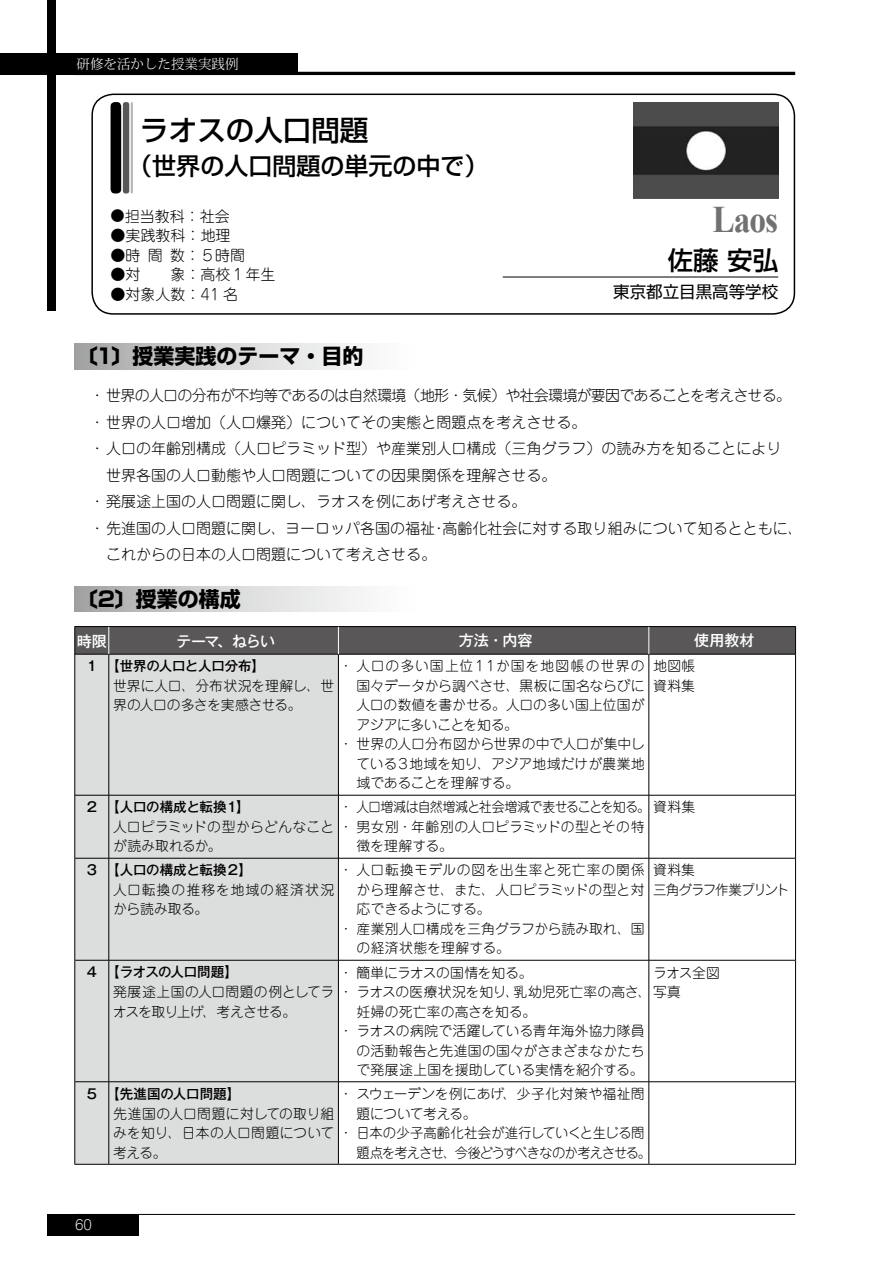
<style>
.page{position:relative;width:893px;height:1263px;background:#fff}
.page>*{position:absolute;margin:0;border:0;box-sizing:border-box;transform-origin:0 0}
.t1{font:700 37.5px "Times New Roman";color:#727172;scale:.89 1}
.t2{font:500 28.5px "Shin Go Pro";color:#000}
.t3{font:500 25.5px "Shin Go Pro";color:#000}
.t4{font:500 24px "Shin Go Pro";color:#000}
.t5{font:700 21px "Shin Go Pro";color:#000}
.t6{font:16.5px "Shin Go Pro";color:#000}
.t7{font:300 15px "Jun 101 Pro";color:#000}
.t8{font:300 15px "Jun 101 Pro";letter-spacing:-.05em;color:#000}
.t9{font:500 15px "Gothic MB101 Pro";letter-spacing:-.005em;color:#fff}
.t10{font:300 13.8px/19.5px "Jun 101 Pro";letter-spacing:-.005em;color:#000}
.t11{font:300 13.8px "Jun 101 Pro";letter-spacing:-.045em;color:#000}
.t12{font:300 13.8px "Jun 101 Pro";letter-spacing:-.08em;color:#000}
.t13{font:300 13.8px/19.5px "Jun 101 Pro";letter-spacing:.07em;color:#000}
.t14{font:300 13.8px "Jun 101 Pro";letter-spacing:.08em;color:#000}
.t15{font:300 13.8px "Jun 101 Pro";letter-spacing:.055em;color:#000}
.t16{font:300 13.8px/19.5px "Jun 101 Pro";letter-spacing:-.065em;color:#000}
.t17{font:300 13.8px "Jun 101 Pro";letter-spacing:-.025em;color:#000}
.t18{font:300 13.8px "Jun 101 Pro";letter-spacing:.025em;color:#000}
.t19{font:300 13.8px "Jun 101 Pro";letter-spacing:-.03em;color:#000}
.t20{font:500 13.5px "Gothic MB101 Pro";letter-spacing:-.015em;color:#000}
.t21{font:300 13.5px "Koz Min Pro";color:#fff}
.t22{font:300 13.5px "Jun 101 Pro";color:#fff}
.s1{font-size:14.25px}
</style>
<div class="page">
<div style="left:47px;top:1214px;width:92px;height:21px;background:#000"></div>
<hr style="left:74px;top:72px;width:721px;height:3px;background:#000">
<hr style="left:74px;top:1214px;width:721px;height:1px;background:#000">
<div style="left:0;top:54px;width:298px;height:21px;background:#000"></div>
<div style="left:47px;top:0;width:9px;height:310px;background:#000"></div>
<div style="left:74px;top:344px;width:345px;height:25px;background:linear-gradient(to right,#a9a9aa,#fff)"></div>
<div style="left:74px;top:586px;width:345px;height:26px;background:linear-gradient(to right,#a9a9aa,#fff)"></div>
<div style="left:75px;top:655px;width:263px;height:509px;background:#dcdddd"></div>
<hr style="left:74px;top:795px;width:1px;height:63px;background:#000">
<hr style="left:795px;top:795px;width:1px;height:63px;background:#000">
<hr style="left:74px;top:858px;width:1px;height:102px;background:#000">
<hr style="left:795px;top:858px;width:1px;height:102px;background:#000">
<hr style="left:74px;top:960px;width:1px;height:122px;background:#000">
<hr style="left:795px;top:960px;width:1px;height:122px;background:#000">
<hr style="left:74px;top:1082px;width:1px;height:82px;background:#000">
<hr style="left:795px;top:1082px;width:1px;height:82px;background:#000">
<hr style="left:74px;top:654px;width:35px;height:1px;background:#000">
<hr style="left:109px;top:654px;width:230px;height:1px;background:#000">
<hr style="left:109px;top:654px;width:1px;height:141px;background:#000">
<hr style="left:338px;top:654px;width:1px;height:141px;background:#000">
<hr style="left:74px;top:795px;width:35px;height:1px;background:#000">
<hr style="left:109px;top:795px;width:230px;height:1px;background:#000">
<hr style="left:75px;top:858px;width:34px;height:1px;background:#000">
<hr style="left:109px;top:858px;width:229px;height:1px;background:#000">
<hr style="left:75px;top:960px;width:34px;height:1px;background:#000">
<hr style="left:109px;top:960px;width:229px;height:1px;background:#000">
<hr style="left:75px;top:1081px;width:34px;height:1px;background:#000">
<hr style="left:109px;top:1081px;width:229px;height:1px;background:#000">
<hr style="left:339px;top:654px;width:310px;height:1px;background:#000">
<hr style="left:649px;top:654px;width:146px;height:1px;background:#000">
<hr style="left:649px;top:654px;width:1px;height:141px;background:#000">
<hr style="left:109px;top:795px;width:1px;height:63px;background:#000">
<hr style="left:338px;top:795px;width:311px;height:1px;background:#000">
<hr style="left:338px;top:795px;width:1px;height:63px;background:#000">
<hr style="left:649px;top:795px;width:146px;height:1px;background:#000">
<hr style="left:649px;top:795px;width:1px;height:63px;background:#000">
<hr style="left:109px;top:858px;width:1px;height:102px;background:#000">
<hr style="left:338px;top:858px;width:311px;height:1px;background:#000">
<hr style="left:338px;top:858px;width:1px;height:102px;background:#000">
<hr style="left:649px;top:858px;width:146px;height:1px;background:#000">
<hr style="left:649px;top:858px;width:1px;height:102px;background:#000">
<hr style="left:109px;top:960px;width:1px;height:122px;background:#000">
<hr style="left:338px;top:960px;width:311px;height:1px;background:#000">
<hr style="left:338px;top:960px;width:1px;height:122px;background:#000">
<hr style="left:649px;top:960px;width:146px;height:1px;background:#000">
<hr style="left:649px;top:960px;width:1px;height:122px;background:#000">
<hr style="left:109px;top:1082px;width:1px;height:82px;background:#000">
<hr style="left:338px;top:1081px;width:311px;height:1px;background:#000">
<hr style="left:338px;top:1082px;width:1px;height:82px;background:#000">
<hr style="left:649px;top:1081px;width:146px;height:1px;background:#000">
<hr style="left:649px;top:1082px;width:1px;height:82px;background:#000">
<hr style="left:795px;top:654px;width:1px;height:141px;background:#000">
<hr style="left:74px;top:654px;width:1px;height:141px;background:#000">
<hr style="left:74px;top:1164px;width:35px;height:1px;background:#000">
<hr style="left:109px;top:1164px;width:229px;height:1px;background:#000">
<hr style="left:338px;top:1164px;width:311px;height:1px;background:#000">
<hr style="left:649px;top:1164px;width:147px;height:1px;background:#000">
<svg style="left:74px;top:626px;width:722px;height:28px;background:#555353"></svg>
<div style="left:91px;top:94px;width:704px;height:221px;border:2px solid #000;border-radius:21px"></div>
<hr style="left:503px;top:277px;width:275px;height:1px;background:#000">
<div style="left:111px;top:102px;width:10px;height:91px;background:#000;border-radius:4px"></div>
<div style="left:123px;top:102px;width:6px;height:91px;background:#595757;border-radius:3px"></div>
<hr style="left:131px;top:102px;width:2px;height:91px;background:#b5b5b6">
<img style="left:634px;top:102px;width:144px;height:97px">
<p class="t21" style="left:77px;top:55px;width:164px">研修を活かした授業実践例</p>
<h2 class="t2" style="left:140px;top:106px;width:230px">ラオスの人口問題</h2>
<h3 class="t4" style="left:128px;top:146px;width:362px">（世界の人口問題の単元の中で）</h3>
<p class="t7" style="left:111px;top:204px;width:121px"><span class="s1">●</span>担当教科：社会</p>
<p class="t7" style="left:111px;top:223px;width:122px">●実践教科：地理</p>
<p class="t7" style="left:111px;top:243px;width:136px">●時間数：５時間</p>
<p class="t7" style="left:111px;top:262px;width:167px">●対　　象：高校１年生</p>
<p class="t7" style="left:111px;top:282px;width:129px">●対象人数：41 名</p>
<h1 class="t1" style="left:712px;top:194px;width:75px">Laos</h1>
<h3 class="t3" style="left:668px;top:239px;width:112px">佐藤 安弘</h3>
<p class="t6" style="left:613px;top:278px;width:166px">東京都立目黒高等学校</p>
<h3 class="t5" style="left:77px;top:340px;width:288px">〔１〕授業実践のテーマ・目的</h3>
<p class="t8" style="left:90px;top:384px;width:703px">・世界の人口の分布が不均等であるのは自然環境（地形・気候）や社会環境が要因であることを考えさせる。</p>
<p class="t7" style="left:90px;top:410px;width:498px">・世界の人口増加（人口爆発）についてその実態と問題点を考えさせる。</p>
<p class="t7" style="left:90px;top:437px;width:693px">・人口の年齢別構成（人口ピラミッド型）や産業別人口構成（三角グラフ）の読み方を知ることにより</p>
<p class="t7" style="left:106px;top:463px;width:451px">世界各国の人口動態や人口問題についての因果関係を理解させる。</p>
<p class="t7" style="left:90px;top:490px;width:438px">・発展途上国の人口問題に関し、ラオスを例にあげ考えさせる。</p>
<p class="t7" style="left:90px;top:516px;width:714px">・先進国の人口問題に関し、ヨーロッパ各国の福祉・高齢化社会に対する取り組みについて知るとともに、</p>
<p class="t7" style="left:106px;top:543px;width:331px">これからの日本の人口問題について考えさせる。</p>
<h3 class="t5" style="left:77px;top:582px;width:166px">〔2〕授業の構成</h3>
<p class="t9" style="left:77px;top:628px;width:32px">時限</p>
<p class="t9" style="left:176px;top:628px;width:100px">テーマ、ねらい</p>
<p class="t9" style="left:459px;top:628px;width:75px">方法･内容</p>
<p class="t9" style="left:694px;top:628px;width:62px">使用教材</p>
<p class="t20" style="left:85px;top:655px;width:181px">１【世界の人口と人口分布】</p>
<p class="t10" style="left:113px;top:674px;width:223px">世界に人口、分布状況を理解し、世界の人口の多さを実感させる。</p>
<p class="t14" style="left:339px;top:655px;width:307px">・人口の多い国上位１１か国を地図帳の世界の</p>
<p class="t10" style="left:356px;top:674px;width:290px">国々データから調べさせ、黒板に国名ならびに</p>
<p class="t10" style="left:356px;top:694px;width:290px">人口の数値を書かせる。人口の多い国上位国が</p>
<p class="t17" style="left:356px;top:714px;width:163px">アジアに多いことを知る。</p>
<p class="t10" style="left:339px;top:733px;width:307px">・世界の人口分布図から世界の中で人口が集中し</p>
<p class="t10" style="left:356px;top:752px;width:290px">ている３地域を知り、アジア地域だけが農業地</p>
<p class="t10" style="left:356px;top:772px;width:164px">域であることを理解する。</p>
<p class="t10" style="left:653px;top:655px;width:44px">地図帳資料集</p>
<p class="t20" style="left:85px;top:796px;width:166px">２【人口の構成と転換１】</p>
<p class="t10" style="left:113px;top:815px;width:533px">人口ピラミッドの型からどんなこと・男女別・年齢別の人口ピラミッドの型とその特が読み取れるか。</p>
<p class="t11" style="left:339px;top:796px;width:357px">・人口増減は自然増減と社会増減で表せることを知る。資料集</p>
<p class="t10" style="left:356px;top:835px;width:98px">徴を理解する。</p>
<p class="t20" style="left:85px;top:859px;width:168px">３【人口の構成と転換２】</p>
<p class="t13" style="left:113px;top:878px;width:223px">人口転換の推移を地域の経済状況から読み取る。</p>
<p class="t15" style="left:339px;top:859px;width:307px">・人口転換モデルの図を出生率と死亡率の関係</p>
<p class="t10" style="left:356px;top:878px;width:290px">から理解させ、また、人口ピラミッドの型と対</p>
<p class="t19" style="left:356px;top:898px;width:136px">応できるようにする。</p>
<p class="t10" style="left:339px;top:917px;width:307px">・産業別人口構成を三角グラフから読み取れ、国</p>
<p class="t18" style="left:356px;top:937px;width:155px">の経済状態を理解する。</p>
<p class="t16" style="left:653px;top:859px;width:138px">資料集<br>三角グラフ作業プリント</p>
<p class="t20" style="left:85px;top:961px;width:154px">４【ラオスの人口問題】</p>
<p class="t10" style="left:113px;top:980px;width:569px">発展途上国の人口問題の例としてラ・ラオスの医療状況を知り、乳幼児死亡率の高さ、写真オスを取り上げ、考えさせる。</p>
<p class="t10" style="left:339px;top:961px;width:195px">・簡単にラオスの国情を知る。</p>
<p class="t10" style="left:356px;top:1000px;width:181px">妊婦の死亡率の高さを知る。</p>
<p class="t10" style="left:339px;top:1019px;width:307px">・ラオスの病院で活躍している青年海外協力隊員</p>
<p class="t10" style="left:356px;top:1039px;width:290px">の活動報告と先進国の国々がさまざまなかたち</p>
<p class="t10" style="left:356px;top:1058px;width:289px">で発展途上国を援助している実情を紹介する。</p>
<p class="t10" style="left:653px;top:961px;width:68px">ラオス全図</p>
<p class="t10" style="left:356px;top:1082px;width:290px;text-indent:-17px">・スウェーデンを例にあげ、少子化対策や福祉問題について考える。</p>
<p class="t12" style="left:356px;top:1141px;width:296px">題点を考えさせ、今後どうすべきなのか考えさせる。</p>
<p class="t20" style="left:85px;top:1082px;width:157px">５【先進国の人口問題】</p>
<p class="t10" style="left:113px;top:1102px;width:533px">先進国の人口問題に対しての取り組<br>みを知り、日本の人口問題について・日本の少子高齢化社会が進行していくと生じる問考える。</p>
<p class="t22" style="left:75px;top:1214px;width:19px">60</p>
</div>
